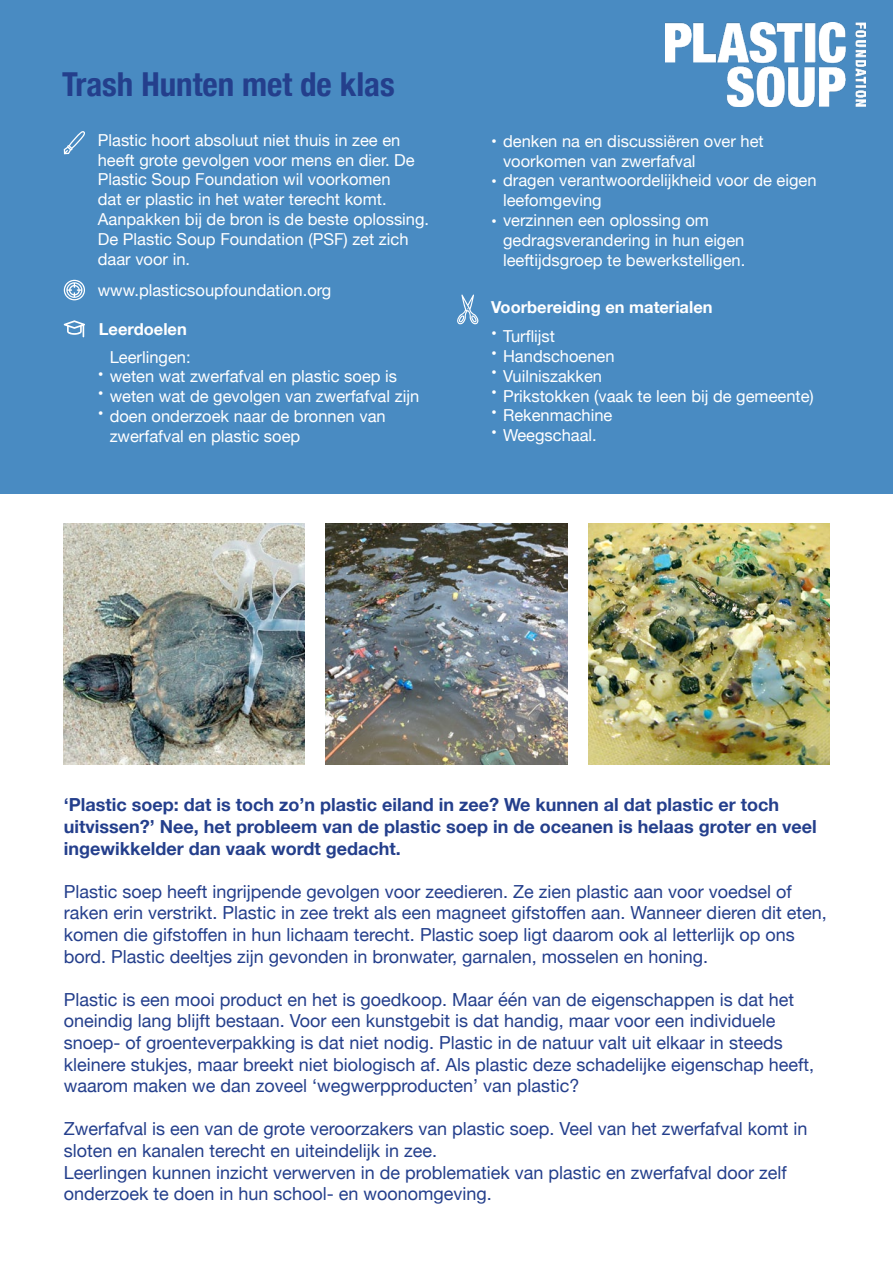
<style>
.page{position:relative;width:893px;height:1263px;background:#fff}
.page>*{position:absolute;margin:0;border:0;box-sizing:border-box;transform-origin:0 0}
.t1{font:700 condensed 33px "Helvetica Neue";color:#243f8c}
.t2{font:18px/21.6px "Helvetica Neue";color:#243f8c}
.t3{font:700 18px/21.6px "Helvetica Neue";color:#243f8c}
.t4{font:16.5px/19.8px "Helvetica Neue";color:#fff}
.t5{font:700 16.5px "Helvetica Neue";color:#fff}
.t6{font:16.5px/19.8px "Helvetica";color:#fff;text-align:justify}
.s1{font-family:"Helvetica"}
</style>
<div class="page">
<div style="left:0;top:0;width:893px;height:493px;background:#498bc2"></div>
<svg style="left:64px;top:131px;width:21px;height:23px"></svg>
<svg style="left:64px;top:280px;width:21px;height:20px"></svg>
<svg style="left:64px;top:320px;width:21px;height:17px"></svg>
<svg style="left:457px;top:294px;width:21px;height:30px"></svg>
<img style="left:64px;top:523px;width:241px;height:241px">
<img style="left:326px;top:523px;width:241px;height:241px">
<img style="left:588px;top:523px;width:241px;height:241px">
<img style="left:665px;top:23px;width:200px;height:84px">
<h1 class="t1" style="left:62px;top:56px;width:334px">Trash Hunten met de klas</h1>
<p class="t4" style="left:98px;top:131px;width:333px">Plastic hoort absoluut niet thuis in zee en heeft grote gevolgen voor mens en dier. De Plastic Soup Foundation wil voorkomen<br>dat er plastic in het water terecht komt.<br>Aanpakken bij de bron is de beste oplossing.<br>De Plastic Soup Foundation (PSF) zet zich daar voor in.</p>
<p class="t4" style="left:98px;top:281px;width:235px">www.plasticsoupfoundation.org</p>
<p class="t5" style="left:99px;top:316px;width:89px">Leerdoelen</p>
<p class="t4" style="left:110px;top:348px;width:311px">Leerlingen:<br>weten wat zwerfafval en plastic soep is weten wat de gevolgen van zwerfafval zijn doen onderzoek naar de bronnen van zwerfafval en plastic soep</p>
<p class="t6" style="left:98px;top:364px;width:7px">• • •</p>
<p class="t4" style="left:503px;top:132px;width:262px;text-indent:-12px"><span class="s1">•</span> denken na en discussiëren over het voorkomen van zwerfafval</p>
<p class="t4" style="left:503px;top:172px;width:315px;text-indent:-12px"><span class="s1">•</span> dragen verantwoordelijkheid voor de eigen leefomgeving</p>
<p class="t4" style="left:503px;top:211px;width:244px;text-indent:-12px"><span class="s1">•</span> verzinnen een oplossing om gedragsverandering in hun eigen leeftijdsgroep te bewerkstelligen.</p>
<p class="t5" style="left:491px;top:294px;width:223px">Voorbereiding en materialen</p>
<p class="t4" style="left:503px;top:327px;width:312px">Turflijst<br>Handschoenen<br>Vuilniszakken<br>Prikstokken (vaak te leen bij de gemeente)<br>Rekenmachine<br>Weegschaal.</p>
<p class="t6" style="left:491px;top:324px;width:7px">• • • • • •</p>
<p class="t3" style="left:64px;top:795px;width:754px">‘Plastic soep: dat is toch zo’n plastic eiland in zee? We kunnen al dat plastic er toch uitvissen?’ Nee, het probleem van de plastic soep in de oceanen is helaas groter en veel ingewikkelder dan vaak wordt gedacht.</p>
<p class="t2" style="left:64px;top:882px;width:764px">Plastic soep heeft ingrijpende gevolgen voor zeedieren. Ze zien plastic aan voor voedsel of raken erin verstrikt. Plastic in zee trekt als een magneet gifstoffen aan. Wanneer dieren dit eten, komen die gifstoffen in hun lichaam terecht. Plastic soep ligt daarom ook al letterlijk op ons bord. Plastic deeltjes zijn gevonden in bronwater, garnalen, mosselen en honing.</p>
<p class="t2" style="left:64px;top:990px;width:752px">Plastic is een mooi product en het is goedkoop. Maar één van de eigenschappen is dat het oneindig lang blijft bestaan. Voor een kunstgebit is dat handig, maar voor een individuele snoep- of groenteverpakking is dat niet nodig. Plastic in de natuur valt uit elkaar in steeds kleinere stukjes, maar breekt niet biologisch af. Als plastic deze schadelijke eigenschap heeft, waarom maken we dan zoveel ‘wegwerpproducten’ van plastic?</p>
<p class="t2" style="left:64px;top:1119px;width:745px">Zwerfafval is een van de grote veroorzakers van plastic soep. Veel van het zwerfafval komt in sloten en kanalen terecht en uiteindelijk in zee.<br>Leerlingen kunnen inzicht verwerven in de problematiek van plastic en zwerfafval door zelf onderzoek te doen in hun school- en woonomgeving.</p>
</div>
